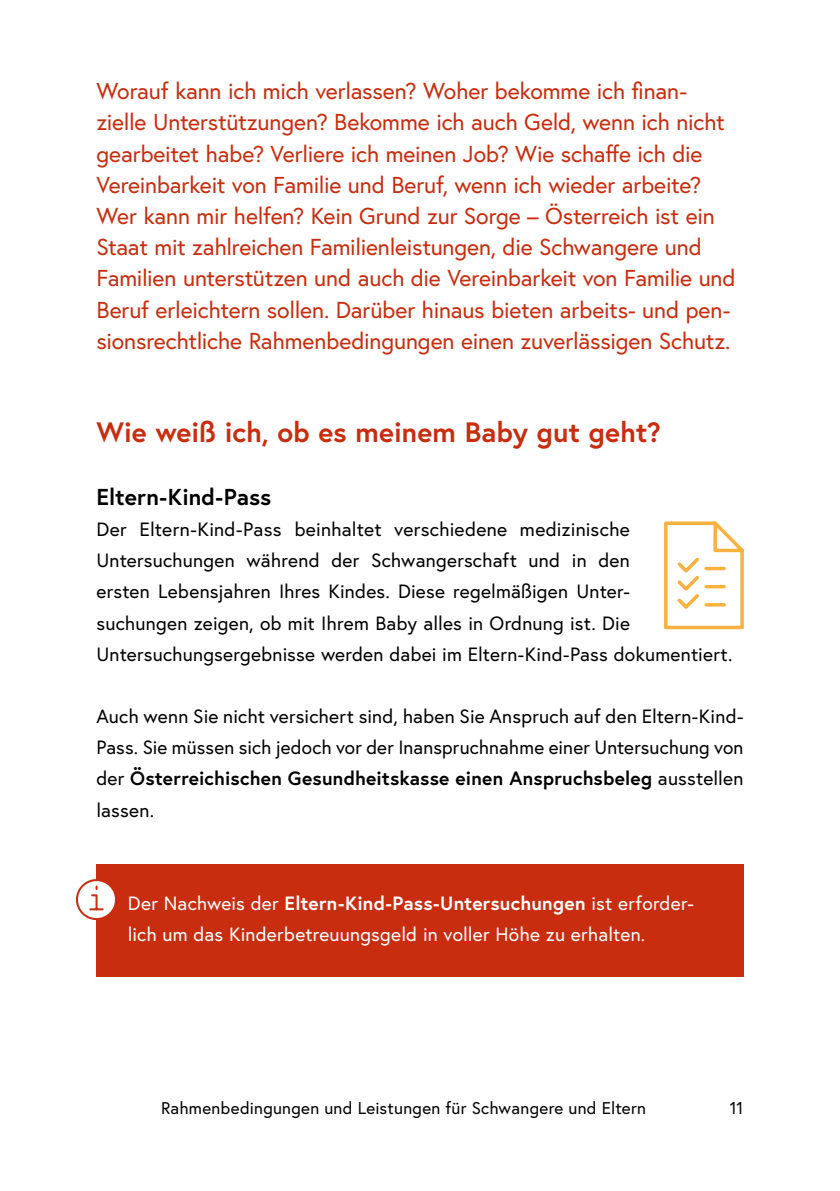
<style>
.page{position:relative;width:840px;height:1191px;background:#fff}
.page>*{position:absolute;margin:0;border:0;box-sizing:border-box;transform-origin:0 0}
.h2_ohne_Nummerierung{font:700 28px "Europa Austria";color:#c82d0f}
.p_Introtext{font:23px/31.2px "Europa Austria";letter-spacing:-.01em;color:#c82d0f}
.h3_ohne_Nummerierung{font:700 23px "Europa Austria";letter-spacing:.005em;color:#000}
.p_Abstand_danach{font:19.2px/31.2px "Europa Austria";letter-spacing:.01em;color:#000}
.Infobox_p_Infobox_ohne_h_invers{font:19.2px/31.2px "Europa Austria";letter-spacing:.01em;color:#fff}
.t1{font:17px "Europa Austria";letter-spacing:.02em;color:#000}
.s1{font-weight:700}
</style>
<div class="page">
<div style="left:96px;top:864px;width:647px;height:112px;background:#c82d0f"></div>
<svg style="left:664px;top:521px;width:79px;height:108px"></svg>
<svg style="left:76px;top:879px;width:39px;height:41px"></svg>
<p class="p_Introtext" style="left:96px;top:75px;width:640px">Worauf kann ich mich verlassen? Woher bekomme ich finan&shy;zielle Unterstützungen? Bekomme ich auch Geld, wenn ich nicht gearbeitet habe? Verliere ich meinen Job? Wie schaffe ich die Vereinbarkeit von Familie und Beruf, wenn ich wieder arbeite?<br>Wer kann mir helfen? Kein Grund zur Sorge – Österreich ist ein Staat mit zahlreichen Familienleistungen, die Schwangere und Familien unterstützen und auch die Vereinbarkeit von Familie und Beruf erleichtern sollen. Darüber hinaus bieten arbeits- und pen&shy;sionsrechtliche Rahmenbedingungen einen zuverlässigen Schutz.</p>
<h2 class="h2_ohne_Nummerierung" style="left:96px;top:413px;width:565px">Wie weiß ich, ob es meinem Baby gut geht?</h2>
<h3 class="h3_ohne_Nummerierung" style="left:96px;top:481px;width:176px">Eltern-Kind-Pass</h3>
<p class="p_Abstand_danach" style="left:96px;top:513px;width:637px">Der Eltern-Kind-Pass beinhaltet verschiedene medizinische Untersuchungen während der Schwangerschaft und in den<br>ersten Lebensjahren Ihres Kindes. Diese regelmäßigen Unter-<br>suchungen zeigen, ob mit Ihrem Baby alles in Ordnung ist. Die Untersuchungsergebnisse werden dabei im Eltern-Kind-Pass dokumentiert.</p>
<p class="p_Abstand_danach" style="left:96px;top:700px;width:648px;text-align:justify">Auch wenn Sie nicht versichert sind, haben Sie Anspruch auf den Eltern-Kind-Pass. Sie müssen sich jedoch vor der Inanspruchnahme einer Untersuchung von der <span class="s1">Österreichischen Gesundheitskasse einen Anspruchsbeleg</span> ausstellen lassen.</p>
<p class="Infobox_p_Infobox_ohne_h_invers" style="left:128px;top:887px;width:567px">Der Nachweis der <span class="s1">Eltern-Kind-Pass-Untersuchungen</span> ist erforder&shy;lich um das Kinderbetreuungsgeld in voller Höhe zu erhalten.</p>
<p class="t1" style="left:161px;top:1096px;width:486px">Rahmenbedingungen und Leistungen für Schwangere und Eltern</p>
<p class="t1" style="left:729px;top:1096px;width:15px">11</p>
</div>
